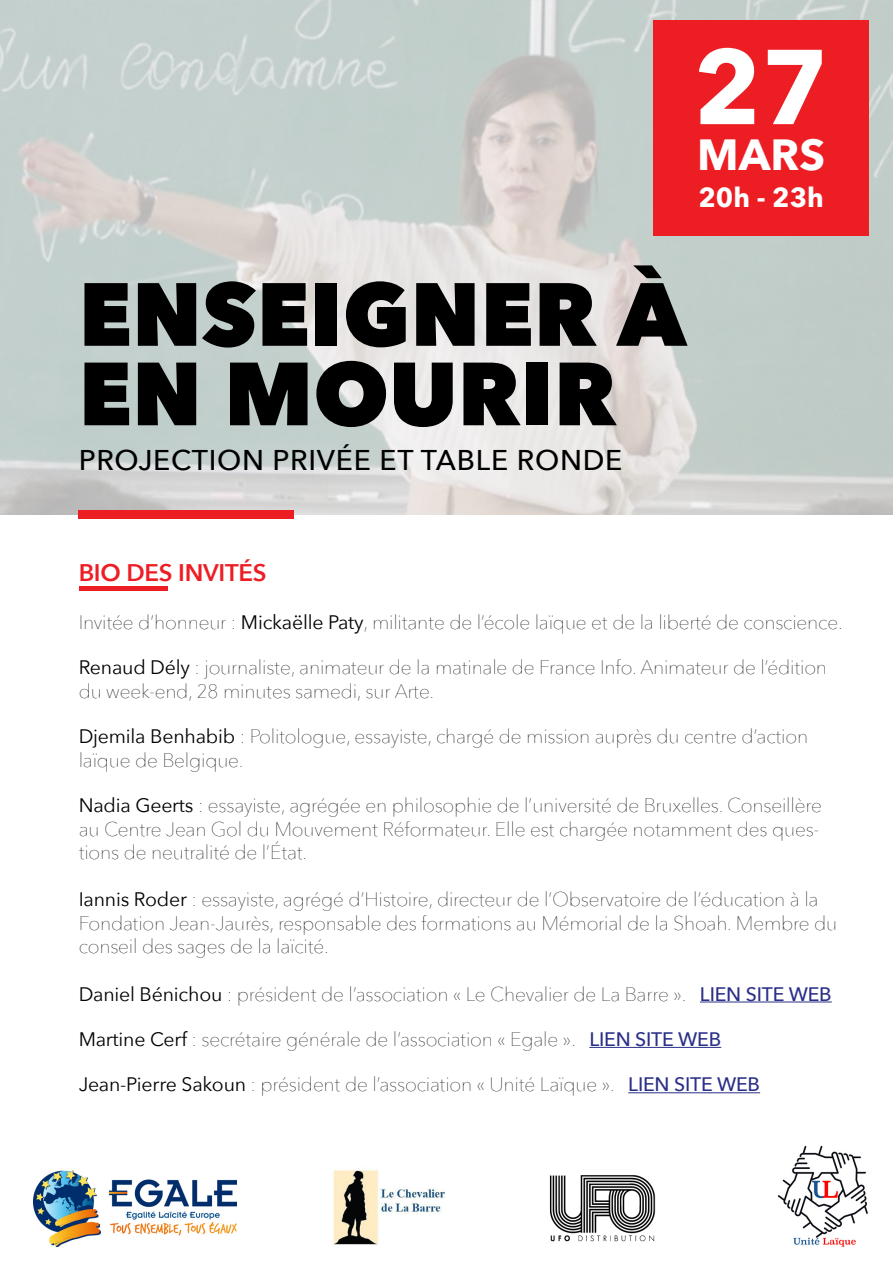
<style>
.page{position:relative;width:893px;height:1263px;background:#fff}
.page>*{position:absolute;margin:0;border:0;box-sizing:border-box;transform-origin:0 0}
.t1{font:700 105px "Avenir Next";color:#fff}
.t2{font:800 88.5px/79.5px "Avenir Next";color:#000}
.t3{font:700 43.5px "Avenir Next";color:#fff}
.t4{font:500 28.5px "Avenir Next";letter-spacing:.025em;color:#000}
.t5{font:700 27px "Avenir Next";color:#fff}
.t6{font:600 24px "Avenir Next";letter-spacing:-.01em;color:#ed1d24}
.t7{font:200 19.5px/23.4px "Avenir Next";letter-spacing:-.01em;color:#000}
.t8{font:500 19.5px "Avenir Next";letter-spacing:-.01em;color:#2b3088}
.s1{font-weight:400}
.s2{font-weight:500;color:#2b3088}
</style>
<div class="page">
<img style="left:0;top:0;width:893px;height:514px">
<div style="left:653px;top:20px;width:216px;height:215px;background:#ed1d24"></div>
<hr style="left:700px;top:1001px;width:132px;height:1px;background:#2b3088">
<hr style="left:589px;top:1047px;width:132px;height:1px;background:#2b3088">
<hr style="left:628px;top:1092px;width:132px;height:1px;background:#2b3088">
<hr style="left:79px;top:587px;width:89px;height:4px;background:#ed1d24">
<img style="left:777px;top:1145px;width:91px;height:101px">
<img style="left:34px;top:1171px;width:203px;height:75px">
<div style="left:79px;top:511px;width:215px;height:8px;background:#ed1d24"></div>
<img style="left:333px;top:1167px;width:112px;height:78px">
<img style="left:549px;top:1175px;width:107px;height:67px">
<h1 class="t1" style="left:693px;top:-4px;width:137px">27</h1>
<h3 class="t3" style="left:697px;top:117px;width:129px">MARS</h3>
<h3 class="t5" style="left:698px;top:174px;width:127px">20h - 23h</h3>
<h2 class="t2" style="left:79px;top:274px;width:609px">ENSEIGNER À<br>EN MOURIR</h2>
<h3 class="t4" style="left:79px;top:435px;width:460px">PROJECTION PRIVÉE ET TABLE RON</h3>
<h3 class="t4" style="left:583px;top:435px;width:37px">DE</h3>
<p class="t6" style="left:79px;top:552px;width:188px">BIO DES INVITÉS</p>
<p class="t7" style="left:79px;top:609px;width:765px">Invitée d’honneur : <span class="s1">Mickaëlle Paty</span>, militante de l’école laïque et de la liberté de conscience.</p>
<p class="t7" style="left:79px;top:654px;width:750px"><span class="s1">Renaud Dély</span> : journaliste, animateur de la matinale de France Info. Animateur de l’édition du week-end, 28 minutes samedi, sur Arte.</p>
<p class="t7" style="left:79px;top:723px;width:731px"><span class="s1">Djemila Benhabib</span> : Politologue, essayiste, chargé de mission auprès du centre d’action laïque de Belgique.</p>
<p class="t7" style="left:79px;top:792px;width:745px"><span class="s1">Nadia Geerts</span> : essayiste, agrégée en philosophie de l’université de Bruxelles. Conseillère au Centre Jean Gol du Mouvement Réformateur. Elle est chargée notamment des ques&shy;tions de neutralité de l’État.</p>
<p class="t7" style="left:79px;top:887px;width:760px"><span class="s1">Iannis Roder</span> : essayiste, agrégé d’Histoire, directeur de l’Observatoire de l’éducation à la<br>Fondation Jean-Jaurès, responsable des formations au Mémorial de la Shoah. Membre du conseil des sages de la laïcité.</p>
<p class="t7" style="left:79px;top:981px;width:632px"><span class="s1">Daniel Bénichou</span> : président de l’association « Le Chevalier de La Barre ». <span class="s2">LIEN</span></p>
<p class="t8" style="left:746px;top:977px;width:87px">SITE WEB</p>
<p class="t7" style="left:79px;top:1026px;width:522px"><span class="s1">Martine Cerf</span> : secrétaire générale de l’association « Egale ». <span class="s2">LIEN</span></p>
<p class="t8" style="left:635px;top:1022px;width:87px">SITE WEB</p>
<p class="t7" style="left:79px;top:1071px;width:561px"><span class="s1">Jean-Pierre Sakoun</span> : président de l’association « Unité Laïque ». <span class="s2">LIEN</span></p>
<p class="t8" style="left:674px;top:1068px;width:87px">SITE WEB</p>
</div>
